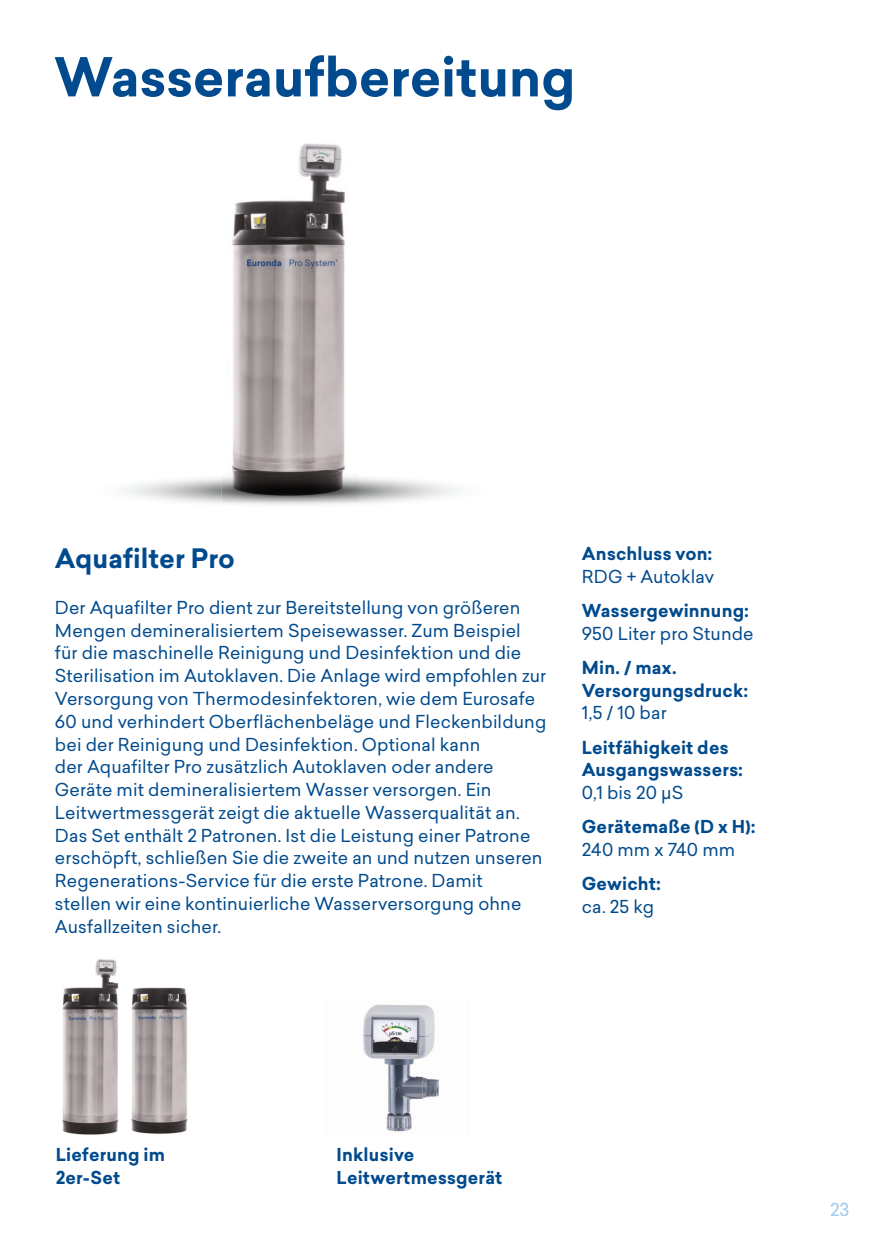
<style>
.page{position:relative;width:874px;height:1241px;background:#fff}
.page>*{position:absolute;margin:0;border:0;box-sizing:border-box;transform-origin:0 0}
.t1{font:700 52.5px "Sailec";letter-spacing:-.005em;color:#004a8d}
.t2{font:700 26.25px "Sailec";color:#004a8d}
.t3{font:17.5px/22.8px "Sailec";letter-spacing:.005em;color:#004a8d}
.t4{font:700 17.5px/22.8px "Sailec";letter-spacing:.01em;color:#004a8d}
.t5{font:17.5px "Sailec";color:#9fcbec}
</style>
<div class="page">
<img style="left:62px;top:959px;width:126px;height:176px">
<img style="left:363px;top:1004px;width:76px;height:128px">
<img style="left:232px;top:143px;width:113px;height:327px">
<svg style="left:124px;top:470px;width:334px;height:35px"></svg>
<p class="t1" style="left:54px;top:40px;width:522px">Wasseraufbereitung</p>
<p class="t2" style="left:55px;top:540px;width:181px">Aquafilter Pro</p>
<p class="t3" style="left:55px;top:595px;width:492px">Der Aquafilter Pro dient zur Bereitstellung von größeren Mengen demineralisiertem Speisewasser. Zum Beispiel für die maschinelle Reinigung und Desinfektion und die Sterilisation im Autoklaven. Die Anlage wird empfohlen zur Versorgung von Thermodesinfektoren, wie dem Eurosafe 60 und verhindert Oberflächenbeläge und Fleckenbildung bei der Reinigung und Desinfektion. Optional kann<br>der Aquafilter Pro zusätzlich Autoklaven oder andere Geräte mit demineralisiertem Wasser versorgen. Ein Leitwertmessgerät zeigt die aktuelle Wasserqualität an.<br>Das Set enthält 2 Patronen. Ist die Leistung einer Patrone erschöpft, schließen Sie die zweite an und nutzen unseren Regenerations-Service für die erste Patrone. Damit<br>stellen wir eine kontinuierliche Wasserversorgung ohne Ausfallzeiten sicher.</p>
<p class="t4" style="left:581px;top:542px;width:132px">Anschluss von:</p>
<p class="t3" style="left:581px;top:564px;width:134px">RDG + Autoklav</p>
<p class="t4" style="left:581px;top:599px;width:168px">Wassergewinnung:</p>
<p class="t3" style="left:581px;top:621px;width:173px">950 Liter pro Stunde</p>
<p class="t4" style="left:581px;top:656px;width:168px">Min. / max.<br>Versorgungsdruck:</p>
<p class="t3" style="left:581px;top:701px;width:86px">1,5 / 10 bar</p>
<p class="t4" style="left:581px;top:736px;width:162px">Leitfähigkeit des<br>Ausgangswassers:</p>
<p class="t3" style="left:581px;top:781px;width:103px">0,1 bis 20 µS</p>
<p class="t4" style="left:581px;top:815px;width:175px">Gerätemaße (D x H):</p>
<p class="t3" style="left:581px;top:837px;width:155px">240 mm x 740 mm</p>
<p class="t4" style="left:581px;top:872px;width:80px">Gewicht:</p>
<p class="t3" style="left:581px;top:894px;width:74px">ca. 25 kg</p>
<p class="t4" style="left:56px;top:1143px;width:111px">Lieferung im</p>
<p class="t4" style="left:56px;top:1166px;width:66px">2er-Set</p>
<p class="t4" style="left:336px;top:1143px;width:79px">Inklusive</p>
<p class="t4" style="left:336px;top:1166px;width:167px">Leitwertmessgerät</p>
<p class="t5" style="left:829px;top:1196px;width:21px">23</p>
</div>
